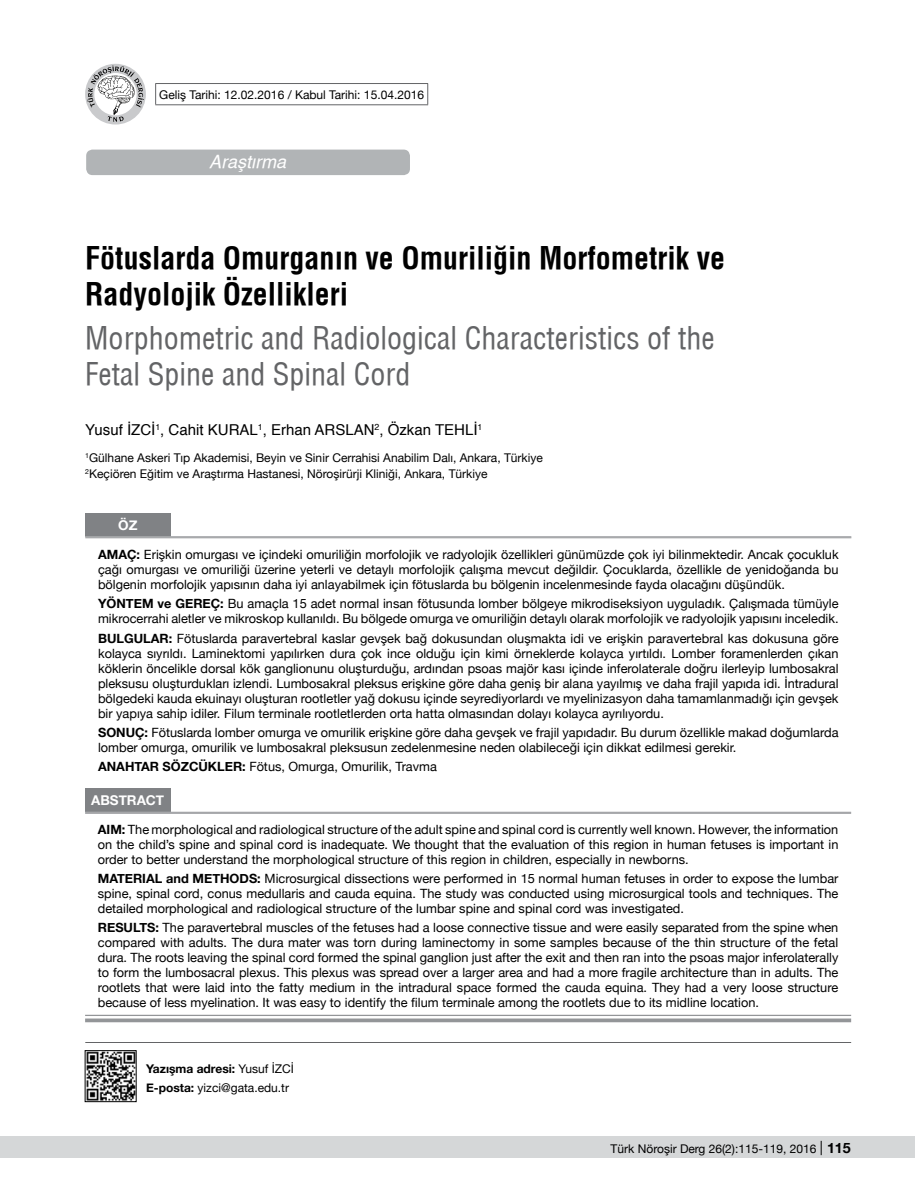
<style>
.page{position:relative;width:915px;height:1191px;background:#fff}
.page>*{position:absolute;margin:0;border:0;box-sizing:border-box;transform-origin:0 0}
.t1{font:30px/36px "Helvetica Condensed";color:#636466}
.t2{font:700 30px/36px "Helvetica Condens";color:#000}
.t3{font:italic 500 18px "Helvetica";color:#fff}
.t4{font:15px "Helvetica";color:#000}
.t5{font:700 13.5px "Helvetica Neue";color:#fff}
.t6{font:12.75px/15px "Helvetica Neue";color:#000;text-align:justify}
.t7{font:700 12.75px "Helvetica Neue";color:#000}
.t8{font:12px/18.6px "Helvetica Neue";color:#000}
.s1{font-weight:700}
.s2{font-size:14.25px}
.s3{font-weight:700;font-size:14.25px}
</style>
<div class="page">
<div style="left:0;top:1136px;width:914px;height:22px;background:#d5d7d8"></div>
<div style="left:86px;top:150px;width:324px;height:25px;background:#b1b4b6;border-radius:6px"></div>
<hr style="left:85px;top:1042px;width:765px;height:1px;background:#636466">
<hr style="left:155px;top:83px;width:273px;height:1px;background:#636466">
<svg style="left:155px;top:84px;width:1px;height:20px"></svg>
<svg style="left:427px;top:84px;width:1px;height:20px"></svg>
<hr style="left:155px;top:104px;width:273px;height:1px;background:#636466">
<div style="left:85px;top:64px;width:61px;height:60px;background:#c9cacc;border-radius:50%"></div>
<svg style="left:87px;top:65px;width:57px;height:57px"></svg>
<img style="left:87px;top:1052px;width:47px;height:47px">
<div style="left:85px;top:1050px;width:51px;height:51px;border:1px solid #000"></div>
<div style="left:85px;top:513px;width:85px;height:23px;background:#808285"></div>
<hr style="left:85px;top:536px;width:766px;height:1px;background:#939598">
<hr style="left:85px;top:537px;width:766px;height:1px;background:#939598">
<div style="left:85px;top:788px;width:85px;height:24px;background:#808285"></div>
<hr style="left:85px;top:812px;width:765px;height:1px;background:#939598">
<hr style="left:85px;top:813px;width:765px;height:1px;background:#939598">
<hr style="left:85px;top:1014px;width:765px;height:2px;background:#939598">
<svg style="left:85px;top:1018px;width:765px;height:4px;background:#a1a2a5"></svg>
<p class="t8" style="left:159px;top:86px;width:266px">Geliş Tarihi: 12.02.2016 / Kabul Tarihi: 15.04.2016</p>
<h2 class="t3" style="left:209px;top:151px;width:79px">Araştırma</h2>
<h1 class="t2" style="left:85px;top:240px;width:641px">Fötuslarda Omurganın ve Omuriliğin Morfometrik ve<br>Radyolojik Özellikleri</h1>
<h1 class="t1" style="left:85px;top:320px;width:630px">Morphometric and Radiological Characteristics of the<br>Fetal Spine and Spinal Cord</h1>
<p class="t4" style="left:85px;top:418px;width:398px">Yusuf İZCİ<sup>1</sup>, Cahit KURAL<sup>1</sup>, Erhan ARSLAN<sup>2</sup>, Özkan TEHLİ<sup>1</sup></p>
<p class="t8" style="left:85px;top:451px;width:459px;line-height:15.8px"><sup>1</sup>Gülhane Askeri Tıp Akademisi, Beyin ve Sinir Cerrahisi Anabilim Dalı, Ankara, Türkiye<br><sup>2</sup>Keçiören Eğitim ve Araştırma Hastanesi, Nöroşirürji Kliniği, Ankara, Türkiye</p>
<p class="t5" style="left:118px;top:514px;width:21px">ÖZ</p>
<p class="t6" style="left:98px;top:547px;width:741px"><span class="s1">AMAÇ:</span> Erişkin omurgası ve içindeki omuriliğin morfolojik ve radyolojik özellikleri günümüzde çok iyi bilinmektedir. Ancak çocukluk çağı omurgası ve omuriliği üzerine yeterli ve detaylı morfolojik çalışma mevcut değildir. Çocuklarda, özellikle de yenidoğanda bu bölgenin morfolojik yapısının daha iyi anlayabilmek için fötuslarda bu bölgenin incelenmesinde fayda olacağını düşündük.</p>
<p class="t6" style="left:98px;top:597px;width:741px"><span class="s1">YÖNTEM ve GEREÇ:</span> Bu amaçla 15 adet normal insan fötusunda lomber bölgeye mikrodiseksiyon uyguladık. Çalışmada tümüyle mikrocerrahi aletler ve mikroskop kullanıldı. Bu bölgede omurga ve omuriliğin detaylı olarak morfolojik ve radyolojik yapısını inceledik.</p>
<p class="t6" style="left:98px;top:631px;width:741px"><span class="s1">BULGULAR:</span> Fötuslarda paravertebral kaslar gevşek bağ dokusundan oluşmakta idi ve erişkin paravertebral kas dokusuna göre kolayca sıyrıldı. Laminektomi yapılırken dura çok ince olduğu için kimi örneklerde kolayca yırtıldı. Lomber foramenlerden çıkan köklerin öncelikle dorsal kök ganglionunu oluşturduğu, ardından psoas majör kası içinde inferolaterale doğru ilerleyip lumbosakral pleksusu oluşturdukları izlendi. Lumbosakral pleksus erişkine göre daha geniş bir alana yayılmış ve daha frajil yapıda idi. İntradural bölgedeki kauda ekuinayı oluşturan rootletler yağ dokusu içinde seyrediyorlardı ve myelinizasyon daha tamamlanmadığı için gevşek bir yapıya sahip idiler. Filum terminale rootletlerden orta hatta olmasından dolayı kolayca ayrılıyordu.</p>
<p class="t6" style="left:98px;top:725px;width:741px"><span class="s1">SONUÇ:</span> Fötuslarda lomber omurga ve omurilik erişkine göre daha gevşek ve frajil yapıdadır. Bu durum özellikle makad doğumlarda lomber omurga, omurilik ve lumbosakral pleksusun zedelenmesine neden olabileceği için dikkat edilmesi gerekir.</p>
<p class="t6" style="left:98px;top:759px;width:340px"><span class="s1">ANAHTAR SÖZCÜKLER:</span> Fötus, Omurga, Omurilik, Travma</p>
<p class="t5" style="left:91px;top:790px;width:75px">ABSTRACT</p>
<p class="t6" style="left:98px;top:822px;width:741px"><span class="s1">AIm:</span> The morphological and radiological structure of the adult spine and spinal cord is currently well known. However, the information on the child’s spine and spinal cord is inadequate. We thought that the evaluation of this region in human fetuses is important in order to better understand the morphological structure of this region in children, especially in newborns.</p>
<p class="t7" style="left:98px;top:868px;width:21px">Mater</p>
<p class="t7" style="left:142px;top:868px;width:72px">Ial and Metho</p>
<p class="t6" style="left:98px;top:871px;width:741px;text-indent:142px"><span class="s1">ds:</span> Microsurgical dissections were performed in 15 normal human fetuses in order to expose the lumbar spine, spinal cord, conus medullaris and cauda equina. The study was conducted using microsurgical tools and techniques. The detailed morphological and radiological structure of the lumbar spine and spinal cord was investigated.</p>
<p class="t7" style="left:98px;top:917px;width:19px">Results</p>
<p class="t6" style="left:98px;top:920px;width:741px;text-indent:58px"><span class="s1">:</span> The paravertebral muscles of the fetuses had a loose connective tissue and were easily separated from the spine when compared with adults. The dura mater was torn during laminectomy in some samples because of the thin structure of the fetal dura. The roots leaving the spinal cord formed the spinal ganglion just after the exit and then ran into the psoas major inferolaterally to form the lumbosacral plexus. This plexus was spread over a larger area and had a more fragile architecture than in adults. The rootlets that were laid into the fatty medium in the intradural space formed the cauda equina. They had a very loose structure because of less myelination. It was easy to identify the filum terminale among the rootlets due to its midline location.</p>
<p class="t8" style="left:146px;top:1060px;width:149px"><span class="s1">Yazışma adresi:</span> Yusuf İZCİ<br><span class="s1">E-posta:</span> yizci@gata.edu.tr</p>
<p class="t8" style="left:610px;top:1140px;width:241px">Türk Nöroşir Derg 26(2):115-119, 2016 <span class="s2">|</span> <span class="s3">115</span></p>
</div>
